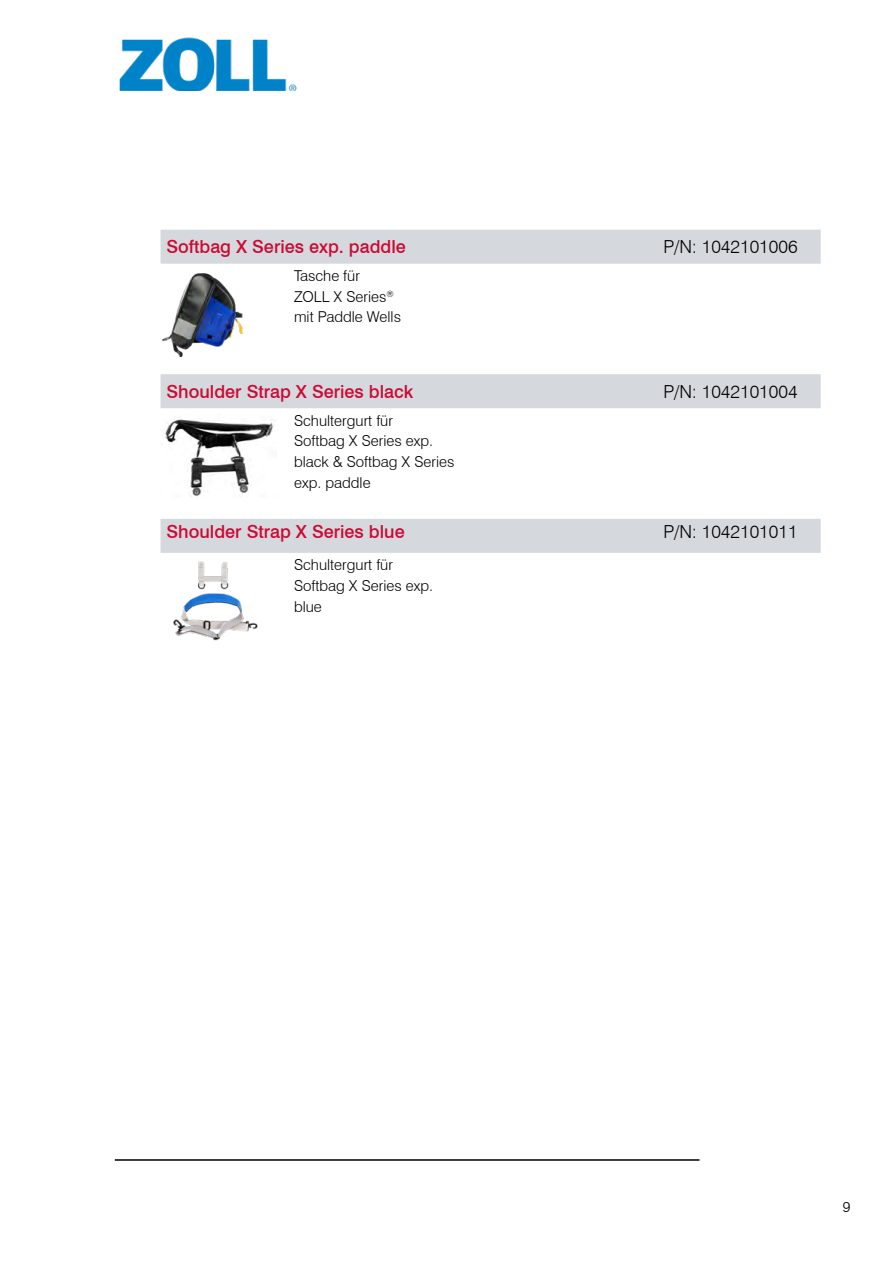
<style>
.page{position:relative;width:893px;height:1263px;background:#fff}
.page>*{position:absolute;margin:0;border:0;box-sizing:border-box;transform-origin:0 0}
.t1{font:500 18px "Swiss 721 BT";color:#cc0935}
.t2{font:300 18px "Swiss 721 BT";color:#000}
.t3{font:300 15px/20.7px "Swiss 721 BT";color:#000}
.t4{font:300 14.55px "Swiss 721 BT";color:#000}
</style>
<div class="page">
<hr style="left:115px;top:1159px;width:584px;height:2px;background:#000">
<svg style="left:161px;top:230px;width:660px;height:323px"></svg>
<img style="left:161px;top:413px;width:116px;height:84px">
<img style="left:162px;top:273px;width:85px;height:83px">
<img style="left:173px;top:561px;width:85px;height:80px">
<img style="left:119px;top:37px;width:178px;height:53px">
<p class="t1" style="left:167px;top:236px;width:241px">Softbag X Series exp. paddle</p>
<p class="t2" style="left:663px;top:236px;width:136px">P/N: 1042101006</p>
<p class="t3" style="left:294px;top:265px;width:108px">Tasche für<br>ZOLL X Series<sup>® </sup>mit Paddle Wells</p>
<p class="t1" style="left:167px;top:381px;width:248px">Shoulder Strap X Series black</p>
<p class="t2" style="left:663px;top:381px;width:136px">P/N: 1042101004</p>
<p class="t3" style="left:294px;top:410px;width:162px">Schultergurt für<br>Softbag X Series exp. black &amp; Softbag X Series exp. paddle</p>
<p class="t1" style="left:167px;top:521px;width:240px">Shoulder Strap X Series blue</p>
<p class="t2" style="left:663px;top:521px;width:136px">P/N: 1042101011</p>
<p class="t3" style="left:294px;top:554px;width:141px">Schultergurt für<br>Softbag X Series exp. blue</p>
<p class="t4" style="left:843px;top:1198px;width:9px">9</p>
</div>
